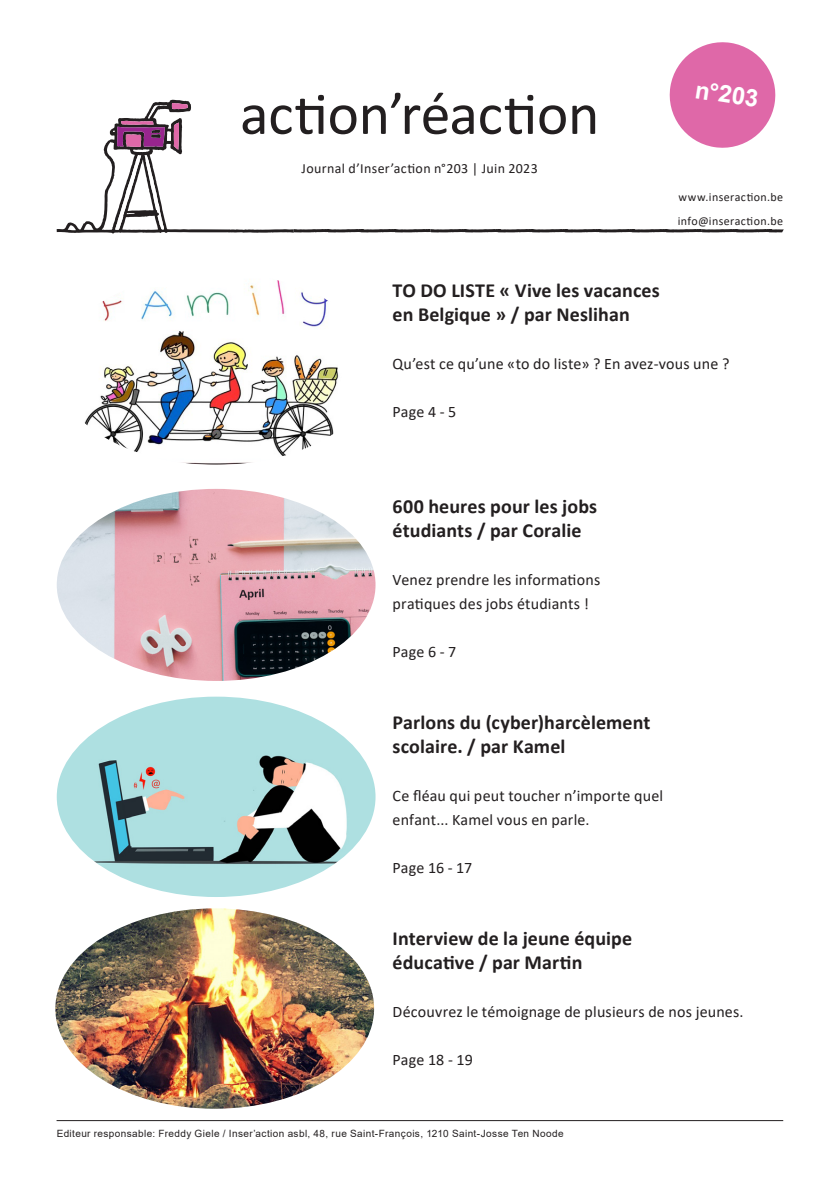
<style>
.page{position:relative;width:840px;height:1191px;background:#fff}
.page>*{position:absolute;margin:0;border:0;box-sizing:border-box;transform-origin:0 0}
.t1{font:60px "Calibri";letter-spacing:-.01em;color:#231f20}
.t2{font:700 24px "Arial";color:#fff}
.Texte_de_contenu{font:700 20px/24px "Calibri";letter-spacing:.005em;color:#231f20}
.Texte_de_contenu-2{font:16px/24px "Calibri";letter-spacing:.01em;color:#231f20}
.t3{font:14px "Calibri";letter-spacing:.025em;color:#231f20}
.Texte_de_contenu-3{font:12px/24px "Calibri";letter-spacing:.035em;color:#231f20}
.t4{font:10px "Arial";letter-spacing:.04em;color:#231f20}
</style>
<div class="page">
<svg style="left:57px;top:42px;width:726px;height:192px"></svg>
<hr style="left:57px;top:1120px;width:725px;height:1px;background:#231f20">
<img style="left:57px;top:489px;width:318px;height:192px">
<img style="left:55px;top:908px;width:319px;height:200px">
<img style="left:57px;top:696px;width:318px;height:201px">
<img style="left:84px;top:280px;width:255px;height:185px">
<p class="t1" style="left:240px;top:72px;width:361px">action’réaction</p>
<p class="t3" style="left:301px;top:158px;width:238px">Journal d’Inser’action n°203 | Juin 2023</p>
<p class="t2" style="left:697px;top:73px;width:65px;rotate:9deg">n°203</p>
<p class="Texte_de_contenu-3" style="left:677px;top:184px;width:107px">www.inseraction.be info@inseraction.be</p>
<p class="Texte_de_contenu" style="left:392px;top:278px;width:268px">TO DO LISTE « Vive les vacances en Belgique » / par Neslihan</p>
<p class="Texte_de_contenu-2" style="left:392px;top:351px;width:338px">Qu’est ce qu’une «to do liste» ? En avez-vous une ?</p>
<p class="Texte_de_contenu-2" style="left:392px;top:399px;width:65px">Page 4 - 5</p>
<p class="Texte_de_contenu" style="left:392px;top:494px;width:206px">600 heures pour les jobs étudiants / par Coralie</p>
<p class="Texte_de_contenu-2" style="left:392px;top:567px;width:209px">Venez prendre les informations pratiques des jobs étudiants !</p>
<p class="Texte_de_contenu-2" style="left:392px;top:639px;width:65px">Page 6 - 7</p>
<p class="Texte_de_contenu" style="left:392px;top:710px;width:259px">Parlons du (cyber)harcèlement scolaire. / par Kamel</p>
<p class="Texte_de_contenu-2" style="left:392px;top:783px;width:272px">Ce fléau qui peut toucher n’importe quel enfant... Kamel vous en parle.</p>
<p class="Texte_de_contenu-2" style="left:392px;top:855px;width:81px">Page 16 - 17</p>
<p class="Texte_de_contenu" style="left:392px;top:926px;width:241px">Interview de la jeune équipe éducative / par Martin</p>
<p class="Texte_de_contenu-2" style="left:392px;top:999px;width:352px">Découvrez le témoignage de plusieurs de nos jeunes.</p>
<p class="Texte_de_contenu-2" style="left:392px;top:1047px;width:82px">Page 18 - 19</p>
<p class="t4" style="left:57px;top:1126px;width:508px">Editeur responsable: Freddy Giele / Inser’action asbl, 48, rue Saint-François, 1210 Saint-Josse Ten Noode</p>
</div>
